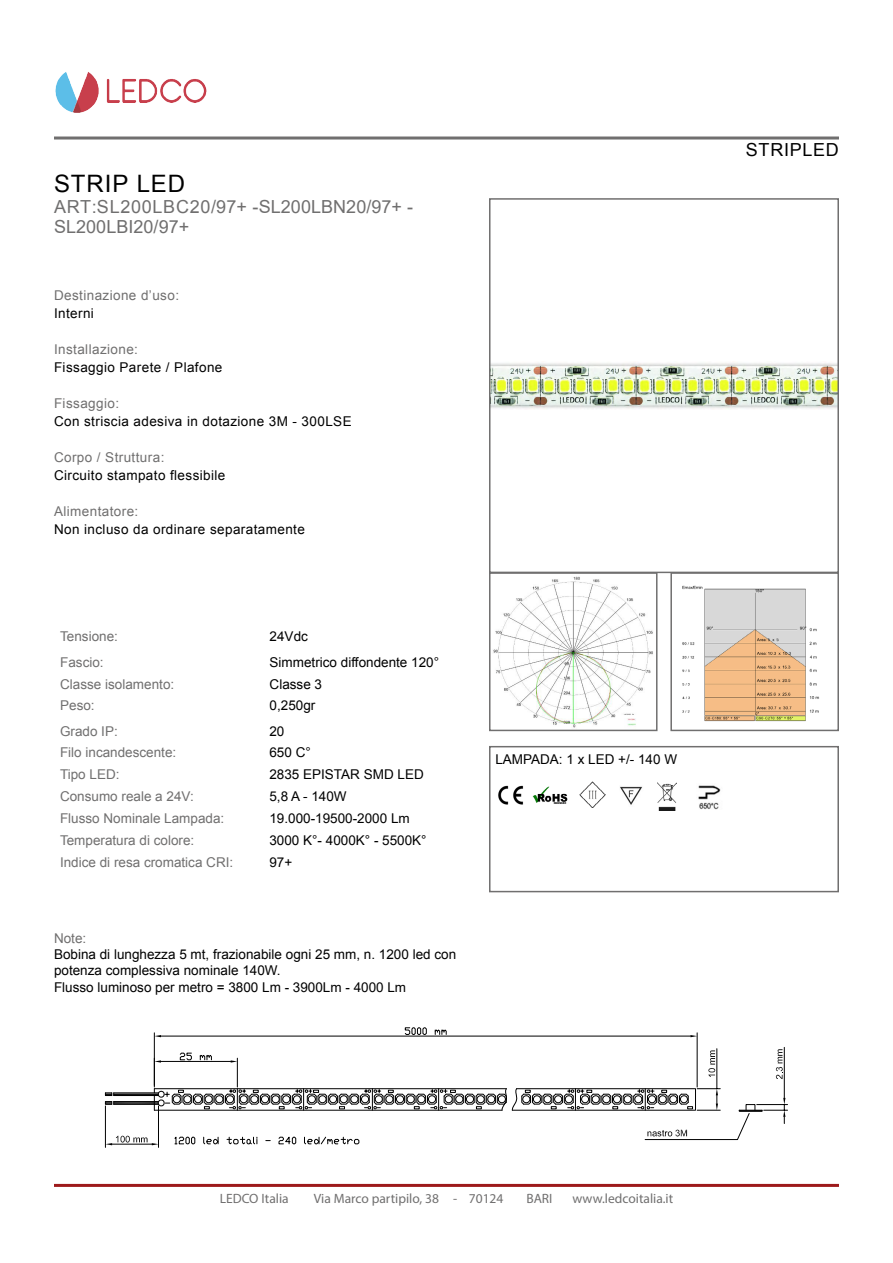
<style>
.page{position:relative;width:893px;height:1263px;background:#fff}
.page>*{position:absolute;margin:0;border:0;box-sizing:border-box;transform-origin:0 0}
.t1{font:24px "Arial";letter-spacing:.04em;color:#000}
.t2{font:18px/20.1px "Arial";letter-spacing:.005em;color:#706f6f}
.t3{font:18px "Arial";letter-spacing:.04em;color:#000}
.t4{font:13.5px/16.2px "Arial";color:#000}
.t5{font:13.5px "Arial";color:#706f6f}
.t6{font:13.5px "Arial";letter-spacing:.03em;color:#000}
.t7{font:13.5px "Arial";letter-spacing:.03em;color:#706f6f}
.t8{font:13.5px "Myriad Pro";color:#706f6f}
.t9{font:13.5px "Arial";letter-spacing:.03em;color:#010000}
</style>
<div class="page">
<hr style="left:54px;top:1184px;width:785px;height:3px;background:#9d1a1b">
<hr style="left:54px;top:136px;width:785px;height:3px;background:#706f6f">
<img style="left:55px;top:72px;width:152px;height:41px">
<img style="left:492px;top:363px;width:344px;height:46px">
<div style="left:489px;top:198px;width:350px;height:375px;border:2px solid #706f6f"></div>
<img style="left:682px;top:585px;width:137px;height:137px">
<div style="left:670px;top:572px;width:169px;height:159px;border:2px solid #706f6f"></div>
<img style="left:493px;top:576px;width:160px;height:152px">
<div style="left:489px;top:572px;width:168px;height:159px;border:2px solid #706f6f"></div>
<div style="left:489px;top:746px;width:350px;height:146px;border:2px solid #706f6f"></div>
<img style="left:498px;top:785px;width:70px;height:20px">
<img style="left:579px;top:782px;width:27px;height:26px">
<img style="left:620px;top:786px;width:22px;height:19px">
<img style="left:658px;top:783px;width:18px;height:27px">
<img style="left:698px;top:785px;width:23px;height:25px">
<hr style="left:105px;top:1106px;width:1px;height:41px;background:#000">
<hr style="left:158px;top:1106px;width:1px;height:41px;background:#000">
<hr style="left:784px;top:1047px;width:1px;height:51px;background:#000">
<hr style="left:154px;top:1033px;width:1px;height:52px;background:#000">
<hr style="left:697px;top:1033px;width:1px;height:54px;background:#000">
<hr style="left:161px;top:1036px;width:529px;height:1px;background:#000">
<svg style="left:154px;top:1035px;width:7px;height:2px"></svg>
<svg style="left:690px;top:1035px;width:7px;height:2px"></svg>
<svg style="left:404px;top:1027px;width:23px;height:9px"></svg>
<svg style="left:434px;top:1029px;width:13px;height:6px"></svg>
<svg style="left:105px;top:1049px;width:682px;height:96px"></svg>
<h1 class="t1" style="left:54px;top:167px;width:133px">STRIP LED</h1>
<h2 class="t2" style="left:54px;top:197px;width:361px">ART:SL200LBC20/97+ -SL200LBN20/97+ -<br>SL200LBI20/97+</h2>
<p class="t7" style="left:54px;top:286px;width:127px">Destinazione d’uso:</p>
<p class="t9" style="left:54px;top:304px;width:41px">Interni</p>
<p class="t7" style="left:54px;top:340px;width:86px">Installazione:</p>
<p class="t6" style="left:54px;top:358px;width:170px">Fissaggio Parete / Plafone</p>
<p class="t7" style="left:54px;top:394px;width:67px">Fissaggio:</p>
<p class="t6" style="left:54px;top:412px;width:299px">Con striscia adesiva in dotazione 3M - 300LSE</p>
<p class="t7" style="left:54px;top:448px;width:112px">Corpo / Struttura:</p>
<p class="t6" style="left:54px;top:466px;width:173px">Circuito stampato flessibile</p>
<p class="t7" style="left:54px;top:502px;width:86px">Alimentatore:</p>
<p class="t6" style="left:54px;top:520px;width:252px">Non incluso da ordinare separatamente</p>
<p class="t5" style="left:60px;top:627px;width:59px">Tensione:</p>
<p class="t4" style="left:270px;top:628px;width:40px">24Vdc</p>
<p class="t5" style="left:60px;top:653px;width:45px">Fascio:</p>
<p class="t4" style="left:270px;top:654px;width:171px">Simmetrico diffondente 120°</p>
<p class="t5" style="left:60px;top:675px;width:116px">Classe isolamento:</p>
<p class="t4" style="left:270px;top:676px;width:54px">Classe 3</p>
<p class="t5" style="left:60px;top:697px;width:36px">Peso:</p>
<p class="t4" style="left:270px;top:698px;width:47px">0,250gr</p>
<p class="t5" style="left:60px;top:722px;width:59px">Grado IP:</p>
<p class="t4" style="left:269px;top:723px;width:17px">20</p>
<p class="t5" style="left:60px;top:744px;width:118px">Filo incandescente:</p>
<p class="t4" style="left:269px;top:745px;width:43px">650 C°</p>
<p class="t5" style="left:60px;top:766px;width:61px">Tipo LED:</p>
<p class="t4" style="left:269px;top:766px;width:156px">2835 EPISTAR SMD LED</p>
<p class="t5" style="left:60px;top:787px;width:135px">Consumo reale a 24V:</p>
<p class="t4" style="left:269px;top:788px;width:79px">5,8 A - 140W</p>
<p class="t5" style="left:60px;top:809px;width:166px">Flusso Nominale Lampada:</p>
<p class="t4" style="left:269px;top:810px;width:142px">19.000-19500-2000 Lm</p>
<p class="t5" style="left:60px;top:831px;width:136px">Temperatura di colore:</p>
<p class="t4" style="left:269px;top:832px;width:159px">3000 K°- 4000K° - 5500K°</p>
<p class="t5" style="left:60px;top:853px;width:175px">Indice di resa cromatica CRI:</p>
<p class="t4" style="left:269px;top:854px;width:24px">97+</p>
<p class="t5" style="left:54px;top:929px;width:34px">Note:</p>
<p class="t4" style="left:54px;top:946px;width:404px">Bobina di lunghezza 5 mt, frazionabile ogni 25 mm, n. 1200 led con potenza complessiva nominale 140W.<br>Flusso luminoso per metro = 3800 Lm - 3900Lm - 4000 Lm</p>
<p class="t4" style="left:495px;top:752px;width:183px">LAMPADA: 1 x LED +/- 140 W</p>
<h2 class="t3" style="left:746px;top:138px;width:95px">STRIPLED</h2>
<p class="t8" style="left:220px;top:1190px;width:70px">LEDCO Italia</p>
<p class="t8" style="left:314px;top:1190px;width:191px">Via Marco partipilo, 38 - 70124</p>
<p class="t8" style="left:526px;top:1190px;width:28px">BARI</p>
<p class="t8" style="left:572px;top:1190px;width:102px">www.ledcoitalia.it</p>
</div>
